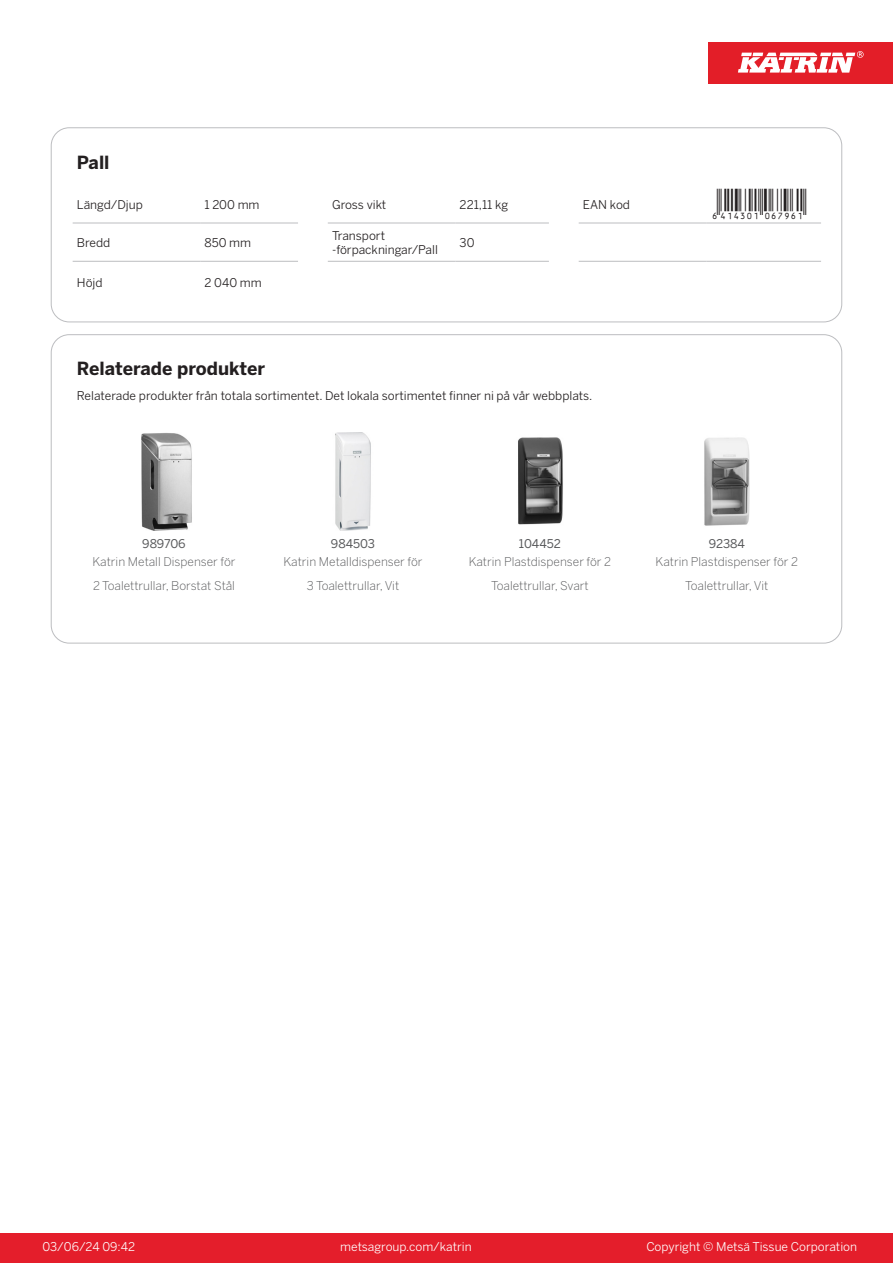
<style>
.page{position:relative;width:893px;height:1263px;background:#fff}
.page>*{position:absolute;margin:0;border:0;box-sizing:border-box;transform-origin:0 0}
.T_EAN{font:30px "Viisas EAN Matala";color:#231f20}
.T_TableHeader{font:700 18px "Benton Sans";color:#231f20}
.T_RelatedName{font:300 12px/24px "Benton Sans";color:#57585a;text-align:center}
.T_TableBody{font:12px "Benton Sans";color:#231f20}
.t1{font:12px "Benton Sans";color:#fff}
.T_RelatedCode{font:12px "Benton Sans";color:#57585a}
</style>
<div class="page">
<div style="left:0;top:1233px;width:893px;height:30px;background:#e41e2b"></div>
<div style="left:708px;top:43px;width:185px;height:41px;background:#e31e28"></div>
<svg style="left:738px;top:51px;width:126px;height:22px"></svg>
<hr style="left:73px;top:223px;width:127px;height:1px;background:#bcbdc0">
<hr style="left:200px;top:223px;width:98px;height:1px;background:#bcbdc0">
<hr style="left:328px;top:223px;width:127px;height:1px;background:#bcbdc0">
<hr style="left:455px;top:223px;width:94px;height:1px;background:#bcbdc0">
<hr style="left:579px;top:223px;width:127px;height:1px;background:#bcbdc0">
<hr style="left:706px;top:223px;width:115px;height:1px;background:#bcbdc0">
<hr style="left:73px;top:261px;width:127px;height:1px;background:#bcbdc0">
<hr style="left:200px;top:261px;width:98px;height:1px;background:#bcbdc0">
<hr style="left:328px;top:261px;width:127px;height:1px;background:#bcbdc0">
<hr style="left:455px;top:261px;width:94px;height:1px;background:#bcbdc0">
<hr style="left:579px;top:261px;width:127px;height:1px;background:#bcbdc0">
<hr style="left:706px;top:261px;width:115px;height:1px;background:#bcbdc0">
<div style="left:51px;top:128px;width:791px;height:194px;border:1px solid #bcbdc0;border-radius:18px"></div>
<img style="left:141px;top:433px;width:51px;height:97px">
<img style="left:335px;top:433px;width:36px;height:97px">
<img style="left:518px;top:437px;width:45px;height:88px">
<img style="left:704px;top:437px;width:46px;height:89px">
<p class="T_TableHeader" style="left:77px;top:151px;width:34px">Pall</p>
<p class="T_TableBody" style="left:77px;top:197px;width:68px">Längd/Djup</p>
<p class="T_TableBody" style="left:204px;top:197px;width:57px">1 200 mm</p>
<p class="T_TableBody" style="left:332px;top:197px;width:56px">Gross vikt</p>
<p class="T_TableBody" style="left:460px;top:197px;width:50px">221,11 kg</p>
<p class="T_TableBody" style="left:583px;top:197px;width:49px">EAN kod</p>
<p class="T_EAN" style="left:710px;top:188px;width:97px">*6414301067961*</p>
<p class="T_TableBody" style="left:77px;top:235px;width:35px">Bredd</p>
<p class="T_TableBody" style="left:204px;top:235px;width:48px">850 mm</p>
<p class="T_TableBody" style="left:332px;top:228px;width:55px">Transport</p>
<p class="T_TableBody" style="left:332px;top:243px;width:107px">-förpackningar/Pall</p>
<p class="T_TableBody" style="left:460px;top:235px;width:16px">30</p>
<p class="T_TableBody" style="left:77px;top:276px;width:27px">Höjd</p>
<p class="T_TableBody" style="left:204px;top:276px;width:59px">2 040 mm</p>
<p class="T_TableHeader" style="left:77px;top:357px;width:190px">Relaterade produkter</p>
<p class="T_TableBody" style="left:77px;top:388px;width:517px">Relaterade produkter från totala sortimentet. Det lokala sortimentet finner ni på vår webbplats.</p>
<p class="T_RelatedCode" style="left:142px;top:537px;width:45px">989706</p>
<p class="T_RelatedCode" style="left:331px;top:537px;width:46px">984503</p>
<p class="T_RelatedCode" style="left:519px;top:537px;width:44px">104452</p>
<p class="T_RelatedCode" style="left:709px;top:537px;width:38px">92384</p>
<p class="T_RelatedName" style="left:93px;top:550px;width:144px;text-align:left">Katrin Metall Dispenser för<br>2 Toalettrullar, Borstat Stål</p>
<p class="T_RelatedName" style="left:284px;top:550px;width:140px">Katrin Metalldispenser för<br>3 Toalettrullar, Vit</p>
<p class="T_RelatedName" style="left:469px;top:550px;width:144px">Katrin Plastdispenser för 2<br>Toalettrullar, Svart</p>
<p class="T_RelatedName" style="left:656px;top:550px;width:144px">Katrin Plastdispenser för 2<br>Toalettrullar, Vit</p>
<p class="t1" style="left:43px;top:1239px;width:94px">03/06/24 09:42</p>
<p class="t1" style="left:340px;top:1239px;width:133px">metsagroup.com/katrin</p>
<p class="t1" style="left:646px;top:1239px;width:212px">Copyright © Metsä Tissue Corporation</p>
</div>
